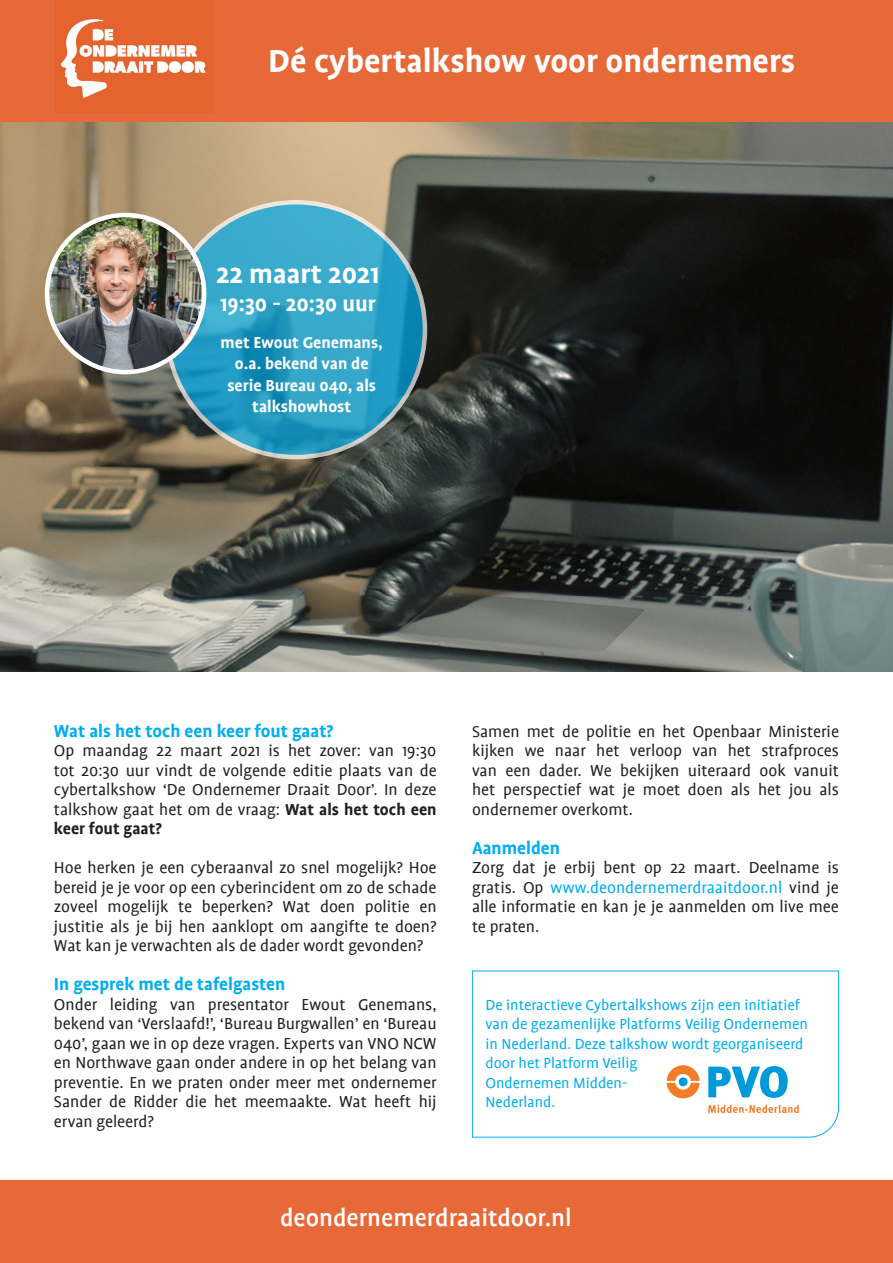
<style>
.page{position:relative;width:893px;height:1263px;background:#fff}
.page>*{position:absolute;margin:0;border:0;box-sizing:border-box;transform-origin:0 0}
.t1{font:700 36px "Profile";color:#fff}
.t2{font:700 30px "Profile";color:#fff}
.t3{font:500 27px "Profile";color:#fff}
.t4{font:700 24px "Profile";color:#fff}
.t5{font:700 19.5px "Profile";color:#00aeef}
.t6{font:18px/19.5px "Profile";color:#231f20;text-align:justify}
.t7{font:700 18px "Profile";color:#fff}
.t8{font:16.5px/19.5px "Profile";color:#00aeef}
.s1{font-weight:700}
.s2{color:#00aeef}
</style>
<div class="page">
<img style="left:0;top:121px;width:893px;height:551px">
<div style="left:0;top:0;width:893px;height:121px;background:#e86938"></div>
<svg style="left:167px;top:202px;width:258px;height:255px;background:#32a2c6"></svg>
<svg style="left:472px;top:970px;width:367px;height:168px"></svg>
<img style="left:47px;top:215px;width:157px;height:157px;border-radius:79px">
<div style="left:45px;top:213px;width:161px;height:161px;border:4px solid #fff;border-radius:50%"></div>
<img style="left:55px;top:0;width:153px;height:113px">
<div style="left:0;top:1180px;width:893px;height:83px;background:#e86938"></div>
<svg style="left:708px;top:1105px;width:91px;height:8px"></svg>
<svg style="left:667px;top:1065px;width:33px;height:33px"></svg>
<div style="left:679px;top:1077px;width:9px;height:9px;background:#009ad9;border-radius:50%"></div>
<svg style="left:708px;top:1066px;width:80px;height:32px"></svg>
<p class="t1" style="left:268px;top:41px;width:529px">Dé cybertalkshow voor ondernemers</p>
<p class="t2" style="left:216px;top:257px;width:165px">22 maart 2021</p>
<p class="t4" style="left:220px;top:291px;width:157px">19:30 - 20:30 uur</p>
<p class="t7" style="left:221px;top:332px;width:164px">met Ewout Genemans,</p>
<p class="t7" style="left:235px;top:354px;width:135px">o.a. bekend van de</p>
<p class="t7" style="left:227px;top:376px;width:150px">serie Bureau 040, als</p>
<p class="t7" style="left:252px;top:397px;width:100px">talkshowhost</p>
<p class="t5" style="left:54px;top:720px;width:281px">Wat als het toch een keer fout gaat?</p>
<p class="t6" style="left:54px;top:741px;width:384px">Op maandag 22 maart 2021 is het zover: van 19:30 tot 20:30 uur vindt de volgende editie plaats van de cybertalkshow ‘De Ondernemer Draait Door’. In deze talkshow gaat het om de vraag: <span class="s1">Wat als het toch een keer fout gaat?</span></p>
<p class="t6" style="left:54px;top:858px;width:384px">Hoe herken je een cyberaanval zo snel mogelijk? Hoe bereid je je voor op een cyberincident om zo de schade zoveel mogelijk te beperken? Wat doen politie en justitie als je bij hen aanklopt om aangifte te doen?<br>Wat kan je verwachten als de dader wordt gevonden?</p>
<p class="t5" style="left:54px;top:973px;width:233px">In gesprek met de tafelgasten</p>
<p class="t6" style="left:54px;top:994px;width:384px">Onder leiding van presentator Ewout Genemans, bekend van ‘Verslaafd!’, ‘Bureau Burgwallen’ en ‘Bureau 040’, gaan we in op deze vragen. Experts van VNO NCW en Northwave gaan onder andere in op het belang van preventie. En we praten onder meer met ondernemer Sander de Ridder die het meemaakte. Wat heeft hij ervan geleerd?</p>
<p class="t6" style="left:472px;top:721px;width:368px">Samen met de politie en het Openbaar Ministerie kijken we naar het verloop van het strafproces van een dader. We bekijken uiteraard ook vanuit het perspectief wat je moet doen als het jou als ondernemer overkomt.</p>
<p class="t5" style="left:472px;top:837px;width:89px">Aanmelden</p>
<p class="t6" style="left:472px;top:858px;width:368px">Zorg dat je erbij bent op 22 maart. Deelname is gratis. Op <span class="s2">www.deondernemerdraaitdoor.nl</span> vind je alle informatie en kan je je aanmelden om live mee te praten.</p>
<p class="t8" style="left:485px;top:995px;width:324px">De interactieve Cybertalkshows zijn een initiatief van de gezamenlijke Platforms Veilig Ondernemen in Nederland. Deze talkshow wordt georganiseerd door het Platform Veilig<br>Ondernemen Midden-<br>Nederland.</p>
<p class="t3" style="left:280px;top:1203px;width:293px">deondernemerdraaitdoor.nl</p>
</div>
